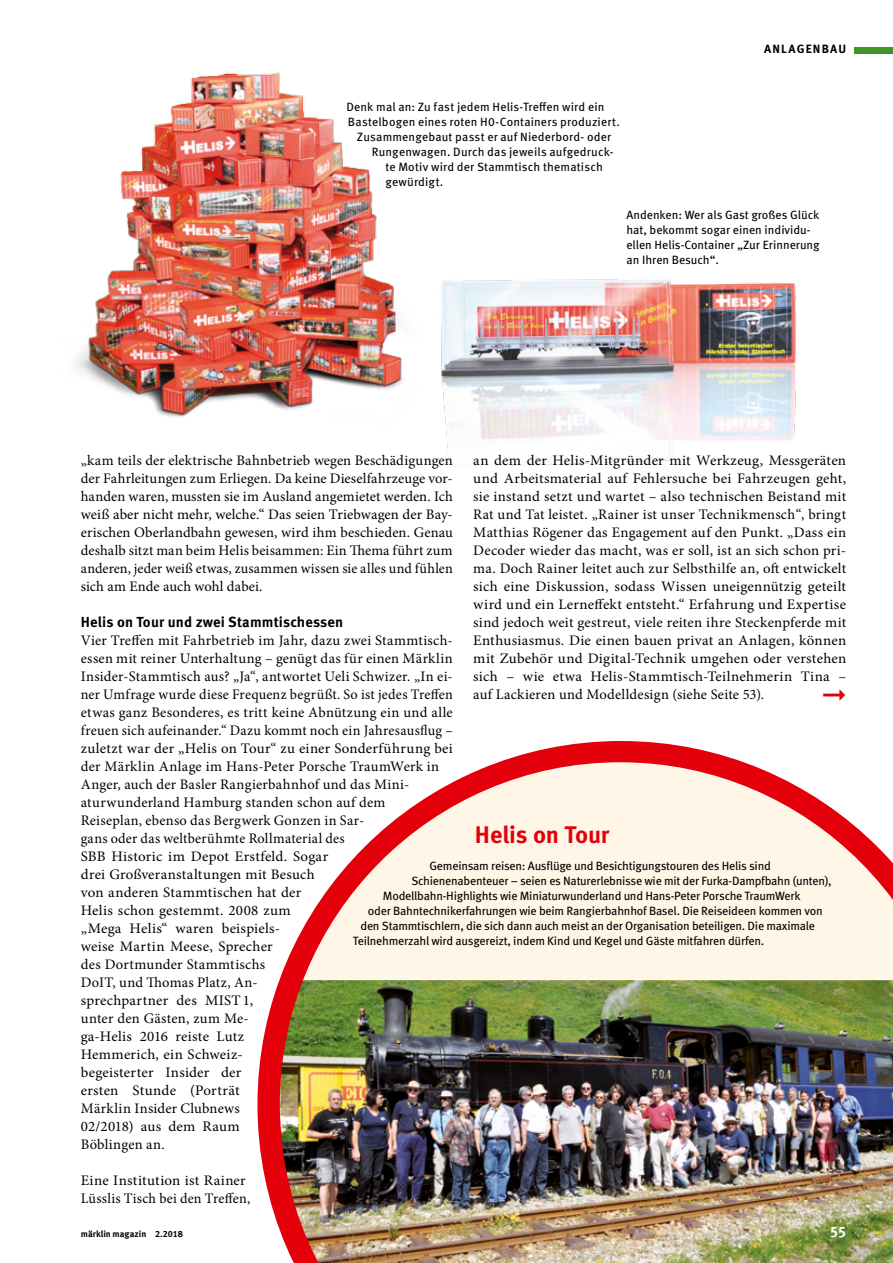
<style>
.page{position:relative;width:893px;height:1263px;background:#fff}
.page>*{position:absolute;margin:0;border:0;box-sizing:border-box;transform-origin:0 0}
.t1{font:700 24px "Meta OT";letter-spacing:-.005em;color:#e3000b}
.t2{font:700 15px "Meta OT";color:#fff}
.t3{font:14.55px/18px "Minion Pro";letter-spacing:.015em;color:#000;text-align:justify}
.t4{font:700 14.55px "Meta OT";letter-spacing:.01em;color:#000}
.t5{font:12px "Meta OT";letter-spacing:-.02em;color:#000}
.t6{font:12px "Meta OT";letter-spacing:.015em;color:#000}
.t7{font:12px/15px "Meta OT";color:#000}
.t8{font:12px "Meta OT";letter-spacing:.01em;color:#000}
.t9{font:700 12px "Meta OT";letter-spacing:.1em;color:#000}
.t10{font:700 9px "Meta OT";color:#000}
</style>
<div class="page">
<img style="left:76px;top:72px;width:327px;height:345px">
<img style="left:441px;top:279px;width:356px;height:186px">
<img style="left:257px;top:741px;width:636px;height:522px">
<div style="left:855px;top:47px;width:38px;height:6px;background:#449528"></div>
<p class="t6" style="left:346px;top:100px;width:259px">Denk mal an: Zu fast jedem Helis-Treffen wird ein</p>
<p class="t6" style="left:348px;top:115px;width:273px">Bastelbogen eines roten H0-Containers produziert.</p>
<p class="t6" style="left:357px;top:130px;width:256px">Zusammengebaut passt er auf Niederbord- oder</p>
<p class="t8" style="left:372px;top:145px;width:243px">Rungenwagen. Durch das jeweils aufgedruck-</p>
<p class="t6" style="left:385px;top:160px;width:219px">te Motiv wird der Stammtisch thematisch</p>
<p class="t6" style="left:385px;top:175px;width:59px">gewürdigt.</p>
<p class="t9" style="left:764px;top:41px;width:83px">ANLAGENBAU</p>
<p class="t7" style="left:626px;top:207px;width:195px">Andenken: Wer als Gast großes Glück hat, bekommt sogar einen individu&shy;ellen Helis-Container „Zur Erinnerung an Ihren Besuch“.</p>
<p class="t3" style="left:81px;top:452px;width:374px">„kam teils der elektrische Bahnbetrieb wegen Beschädigungen der Fahrleitungen zum Erliegen. Da keine Dieselfahrzeuge vor&shy;handen waren, mussten sie im Ausland angemietet werden. Ich weiß aber nicht mehr, welche.“ Das seien Triebwagen der Bay&shy;erischen Oberlandbahn gewesen, wird ihm beschieden. Genau deshalb sitzt man beim Helis beisammen: Ein Thema führt zum anderen, jeder weiß etwas, zusammen wissen sie alles und fühlen sich am Ende auch wohl dabei.</p>
<p class="t4" style="left:81px;top:613px;width:264px">Helis on Tour und zwei Stammtischessen</p>
<p class="t3" style="left:81px;top:632px;width:374px;text-align:left">Vier Treffen mit Fahrbetrieb im Jahr, dazu zwei Stammtisch&shy;essen mit reiner Unterhaltung – genügt das für einen Märklin Insider-Stammtisch aus? „Ja“, antwortet Ueli Schwizer. „In ei&shy;ner Umfrage wurde diese Frequenz begrüßt. So ist jedes Treffen etwas ganz Besonderes, es tritt keine Abnützung ein und alle freuen sich aufeinander.“ Dazu kommt noch ein Jahresausflug – zuletzt war der „Helis on Tour“ zu einer Sonderführung bei der Märklin Anlage im Hans-Peter Porsche TraumWerk in Anger, auch der Basler Rangierbahnhof und das Mini&shy;aturwunderland Hamburg standen schon auf dem<br>Reiseplan, ebenso das Bergwerk Gonzen in Sar-<br>gans oder das weltberühmte Rollmaterial des<br>SBB Historic im Depot Erstfeld. Sogar<br>drei Großveranstaltungen mit Besuch<br>von anderen Stammtischen hat der<br>Helis schon gestemmt. 2008 zum<br>„Mega Helis“ waren beispiels-<br>weise Martin Meese, Sprecher<br>des Dortmunder Stammtischs<br>DoIT, und Thomas Platz, An-<br>sprechpartner des MIST1,<br>unter den Gästen, zum Me-<br>ga-Helis 2016 reiste Lutz<br>Hemmerich, ein Schweiz-<br>begeisterter Insider der<br>ersten Stunde (Porträt<br>Märklin Insider Clubnews<br>02/2018) aus dem Raum<br>Böblingen an.</p>
<p class="t3" style="left:81px;top:1172px;width:171px">Eine Institution ist Rainer<br>Lüsslis Tisch bei den Treffen,</p>
<p class="t3" style="left:473px;top:452px;width:374px">an dem der Helis-Mitgründer mit Werkzeug, Messgeräten und Arbeitsmaterial auf Fehlersuche bei Fahrzeugen geht, sie instand setzt und wartet – also technischen Beistand mit Rat und Tat leistet. „Rainer ist unser Technikmensch“, bringt Matthias Rögener das Engagement auf den Punkt. „Dass ein Decoder wieder das macht, was er soll, ist an sich schon pri&shy;ma. Doch Rainer leitet auch zur Selbsthilfe an, oft entwickelt sich eine Diskussion, sodass Wissen uneigennützig geteilt wird und ein Lerneffekt entsteht.“ Erfahrung und Expertise sind jedoch weit gestreut, viele reiten ihre Steckenpferde mit Enthusiasmus. Die einen bauen privat an Anlagen, können mit Zubehör und Digital-Technik umgehen oder verstehen sich – wie etwa Helis-Stammtisch-Teilnehmerin Tina – auf Lackieren und Modelldesign (siehe Seite 53).</p>
<h1 class="t1" style="left:475px;top:820px;width:136px">Helis on Tour</h1>
<p class="t5" style="left:429px;top:859px;width:343px">Gemeinsam reisen: Ausflüge und Besichtigungstouren des Helis sind</p>
<p class="t5" style="left:411px;top:874px;width:422px">Schienenabenteuer – seien es Naturerlebnisse wie mit der Furka-Dampfbahn (unten),</p>
<p class="t5" style="left:383px;top:889px;width:419px">Modellbahn-Highlights wie Miniaturwunderland und Hans-Peter Porsche TraumWerk</p>
<p class="t5" style="left:368px;top:904px;width:456px">oder Bahntechnikerfahrungen wie beim Rangierbahnhof Basel. Die Reiseideen kommen von</p>
<p class="t5" style="left:360px;top:919px;width:456px">den Stammtischlern, die sich dann auch meist an der Organisation beteiligen. Die maximale</p>
<p class="t5" style="left:353px;top:934px;width:413px">Teilnehmerzahl wird ausgereizt, indem Kind und Kegel und Gäste mitfahren dürfen.</p>
<p class="t10" style="left:81px;top:1228px;width:104px">märklin magazin 2.2018</p>
<p class="t2" style="left:830px;top:1222px;width:18px">55</p>
</div>
